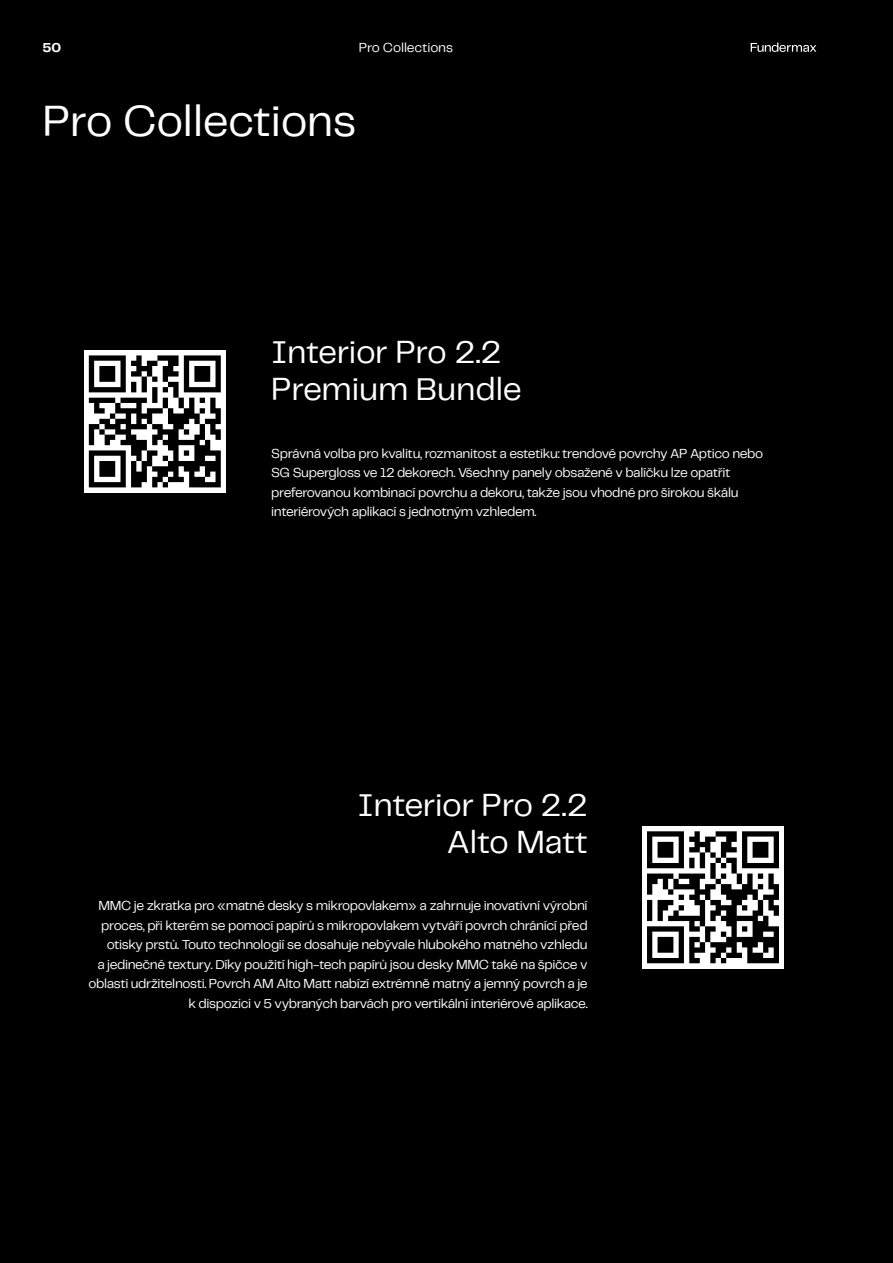
<style>
.page{position:relative;width:893px;height:1263px;background:#000}
.page>*{position:absolute;margin:0;border:0;box-sizing:border-box;transform-origin:0 0}
.t1{font:45px "Telegraf";letter-spacing:-.01em;color:#fff}
.t2{font:33px/37.5px "Telegraf";letter-spacing:-.01em;color:#fff}
.t3{font:13.5px/19.5px "Telegraf";letter-spacing:-.03em;color:#fff}
.t4{font:13.5px "Telegraf";letter-spacing:-.01em;color:#fff}
.t5{font:700 13.5px "Telegraf";color:#fff}
</style>
<div class="page">
<div style="left:84px;top:350px;width:141px;height:143px;background:#fff"></div>
<svg style="left:89px;top:355px;width:132px;height:132px"></svg>
<div style="left:642px;top:826px;width:142px;height:142px;background:#fff"></div>
<svg style="left:647px;top:831px;width:132px;height:132px"></svg>
<svg style="left:751px;top:43px;width:65px;height:9px"></svg>
<p class="t5" style="left:43px;top:38px;width:20px">50</p>
<p class="t4" style="left:359px;top:38px;width:96px">Pro Collections</p>
<h1 class="t1" style="left:43px;top:91px;width:315px">Pro Collections</h1>
<h2 class="t2" style="left:271px;top:332px;width:252px">Interior Pro 2.2<br>Premium Bundle</h2>
<p class="t3" style="left:271px;top:443px;width:493px">Správná volba pro kvalitu, rozmanitost a estetiku: trendové povrchy AP Aptico nebo SG Supergloss ve 12 dekorech. Všechny panely obsažené v balíčku lze opatřit preferovanou kombinací povrchu a dekoru, takže jsou vhodné pro širokou škálu interiérových aplikací s jednotným vzhledem.</p>
<h2 class="t2" style="left:357px;top:785px;width:232px;text-align:right">Interior Pro 2.2<br>Alto Matt</h2>
<p class="t3" style="left:89px;top:896px;width:501px;text-align:right">MMC je zkratka pro «matné desky s mikropovlakem» a zahrnuje inovativní výrobní proces, při kterém se pomocí papírů s mikropovlakem vytváří povrch chránící před otisky prstů. Touto technologií se dosahuje nebývale hlubokého matného vzhledu<br>a jedinečné textury. Díky použití high-tech papírů jsou desky MMC také na špičce v oblasti udržitelnosti. Povrch AM Alto Matt nabízí extrémně matný a jemný povrch a je k dispozici v 5 vybraných barvách pro vertikální interiérové aplikace.</p>
</div>
